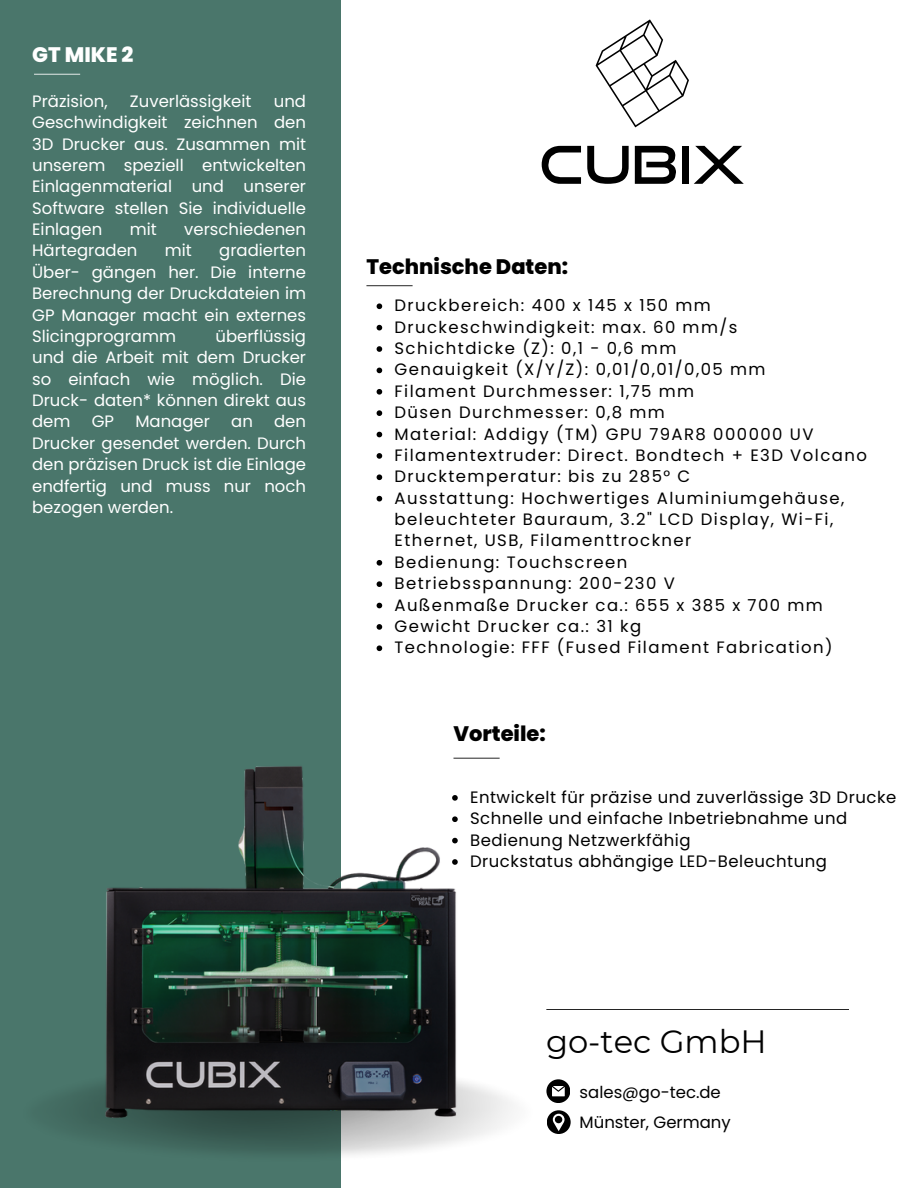
<style>
.page{position:relative;width:918px;height:1188px;background:#fff}
.page>*{position:absolute;margin:0;border:0;box-sizing:border-box;transform-origin:0 0}
.t1{font:32.25px "Montserrat";color:#000}
.t2{font:800 21px "Poppins";color:#000}
.t3{font:800 21px "Poppins";color:#fff}
.t4{font:16.5px/21.3px "Poppins";letter-spacing:.085em;color:#000}
.t5{font:16.5px/21.3px "Poppins";color:#fff;text-align:justify}
.t6{font:16.5px "Poppins";letter-spacing:.03em;color:#000}
.t7{font:16.5px/30.3px "Poppins";color:#000}
</style>
<div class="page">
<div style="left:0;top:0;width:341px;height:1188px;background:#4a766b"></div>
<hr style="left:34px;top:74px;width:46px;height:1px;background:#fff">
<hr style="left:546px;top:1009px;width:303px;height:1px;background:#000">
<svg style="left:546px;top:1079px;width:24px;height:24px"></svg>
<svg style="left:547px;top:1110px;width:24px;height:24px"></svg>
<img style="left:81px;top:758px;width:396px;height:366px">
<svg style="left:596px;top:19px;width:93px;height:108px"></svg>
<svg style="left:542px;top:146px;width:39px;height:38px"></svg>
<svg style="left:635px;top:146px;width:41px;height:38px"></svg>
<div style="left:682px;top:146px;width:7px;height:38px;background:#000"></div>
<svg style="left:694px;top:146px;width:50px;height:38px"></svg>
<svg style="left:587px;top:146px;width:42px;height:38px"></svg>
<hr style="left:366px;top:285px;width:47px;height:1px;background:#000">
<hr style="left:454px;top:758px;width:46px;height:1px;background:#000">
<svg style="left:452px;top:795px;width:6px;height:6px"></svg>
<svg style="left:452px;top:816px;width:6px;height:6px"></svg>
<svg style="left:452px;top:838px;width:6px;height:5px"></svg>
<svg style="left:452px;top:859px;width:6px;height:6px"></svg>
<svg style="left:377px;top:303px;width:5px;height:6px"></svg>
<svg style="left:377px;top:325px;width:5px;height:5px"></svg>
<svg style="left:377px;top:346px;width:5px;height:6px"></svg>
<svg style="left:377px;top:368px;width:5px;height:5px"></svg>
<svg style="left:377px;top:389px;width:5px;height:6px"></svg>
<svg style="left:377px;top:410px;width:5px;height:6px"></svg>
<svg style="left:377px;top:432px;width:5px;height:5px"></svg>
<svg style="left:377px;top:453px;width:5px;height:6px"></svg>
<svg style="left:377px;top:474px;width:5px;height:6px"></svg>
<svg style="left:377px;top:496px;width:5px;height:5px"></svg>
<svg style="left:377px;top:560px;width:5px;height:6px"></svg>
<svg style="left:377px;top:581px;width:5px;height:6px"></svg>
<svg style="left:377px;top:603px;width:5px;height:5px"></svg>
<svg style="left:377px;top:624px;width:5px;height:6px"></svg>
<svg style="left:377px;top:645px;width:5px;height:6px"></svg>
<p class="t3" style="left:32px;top:40px;width:103px">GT MIKE 2</p>
<p class="t5" style="left:32px;top:90px;width:77px">Präzision,</p>
<p class="t5" style="left:130px;top:90px;width:123px">Zuverlässigkeit</p>
<p class="t5" style="left:32px;top:90px;width:275px;text-indent:242px">und Geschwindigkeit zeichnen den 3D Drucker aus. Zusammen mit unserem speziell entwickelten Einlagenmaterial und unserer Software stellen Sie individuelle Einlagen</p>
<p class="t5" style="left:130px;top:219px;width:29px">mit</p>
<p class="t5" style="left:184px;top:219px;width:123px">verschiedenen</p>
<p class="t5" style="left:32px;top:240px;width:107px">Härtegraden</p>
<p class="t5" style="left:165px;top:240px;width:29px">mit</p>
<p class="t5" style="left:32px;top:240px;width:275px;text-indent:187px">gradierten Über- gängen her. Die interne Berechnung der Druckdateien im GP Manager macht ein externes Slicingprogramm</p>
<p class="t5" style="left:32px;top:325px;width:275px;text-indent:183px">überflüssig und die Arbeit mit dem Drucker so einfach wie möglich. Die Druck- daten* können direkt aus dem</p>
<p class="t5" style="left:32px;top:411px;width:275px;text-indent:242px">den Drucker gesendet werden. Durch den präzisen Druck ist die Einlage endfertig und muss nur noch bezogen werden.</p>
<p class="t5" style="left:92px;top:411px;width:24px">GP</p>
<p class="t5" style="left:135px;top:411px;width:76px">Manager</p>
<p class="t5" style="left:231px;top:411px;width:23px">an</p>
<p class="t2" style="left:366px;top:252px;width:203px">Technische Daten:</p>
<p class="t4" style="left:394px;top:295px;width:318px">Druckbereich: 400 x 145 x 150 mm</p>
<p class="t4" style="left:394px;top:316px;width:344px">Druckeschwindigkeit: max. 60 mm/s</p>
<p class="t4" style="left:394px;top:338px;width:283px">Schichtdicke (Z): 0,1 - 0,6 mm</p>
<p class="t4" style="left:394px;top:359px;width:373px">Genauigkeit (X/Y/Z): 0,01/0,01/0,05 mm</p>
<p class="t4" style="left:394px;top:380px;width:301px">Filament Durchmesser: 1,75 mm</p>
<p class="t4" style="left:394px;top:402px;width:272px">Düsen Durchmesser: 0,8 mm</p>
<p class="t4" style="left:394px;top:423px;width:421px">Material: Addigy (TM) GPU 79AR8 000000 UV</p>
<p class="t4" style="left:394px;top:445px;width:474px">Filamentextruder: Direct. Bondtech + E3D Volcano</p>
<p class="t4" style="left:394px;top:466px;width:297px">Drucktemperatur: bis zu 285° C</p>
<p class="t4" style="left:394px;top:487px;width:451px">Ausstattung: Hochwertiges Aluminiumgehäuse, beleuchteter Bauraum, 3.2" LCD Display, Wi-Fi,<br>Ethernet, USB, Filamenttrockner</p>
<p class="t4" style="left:394px;top:551px;width:234px">Bedienung: Touchscreen</p>
<h3 class="t4" style="left:394px;top:573px;width:282px">Betriebsspannung: 200-230 V</h3>
<p class="t4" style="left:394px;top:594px;width:430px">Außenmaße Drucker ca.: 655 x 385 x 700 mm</p>
<p class="t4" style="left:394px;top:616px;width:248px">Gewicht Drucker ca.: 31 kg</p>
<p class="t4" style="left:394px;top:637px;width:440px">Technologie: FFF (Fused Filament Fabrication)</p>
<p class="t2" style="left:453px;top:719px;width:94px">Vorteile:</p>
<p class="t6" style="left:470px;top:786px;width:428px">Entwickelt für präzise und zuverlässige 3D Drucke</p>
<p class="t6" style="left:470px;top:807px;width:379px">Schnelle und einfache Inbetriebnahme und</p>
<p class="t6" style="left:470px;top:828px;width:222px">Bedienung Netzwerkfähig</p>
<p class="t6" style="left:470px;top:850px;width:358px">Druckstatus abhängige LED-Beleuchtung</p>
<p class="t1" style="left:546px;top:1022px;width:222px">go-tec GmbH</p>
<h3 class="t7" style="left:580px;top:1077px;width:153px">sales@go-tec.de<br>Münster, Germany</h3>
</div>
